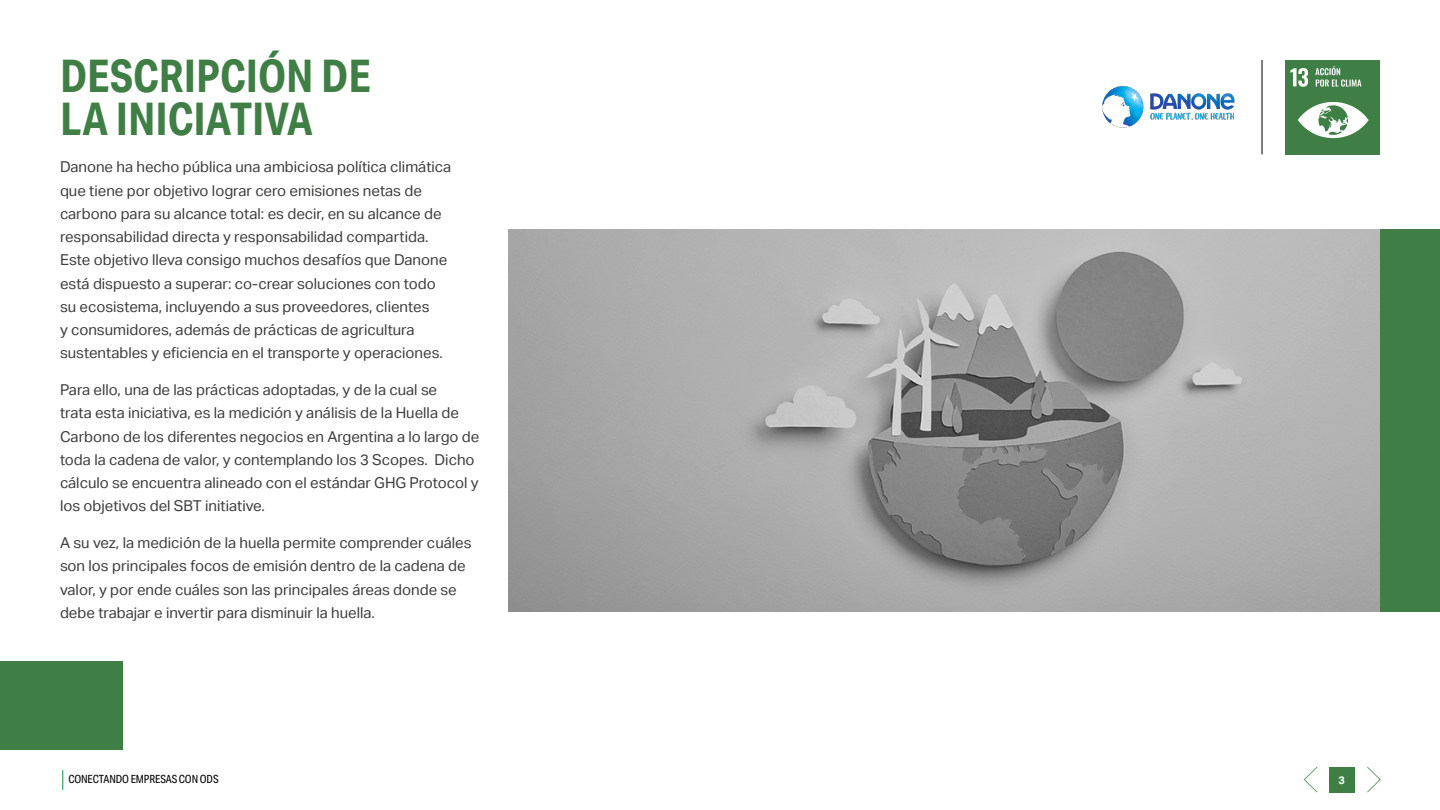
<style>
.page{position:relative;width:1440px;height:810px;background:#fff}
.page>*{position:absolute;margin:0;border:0;box-sizing:border-box;transform-origin:0 0}
.t1{font:700 45px/42.8px "Aktiv Grotesk Cd";color:#3f7e44}
.t2{font:15px/23.2px "Aktiv Grotesk";color:#3c3c3b}
.t3{font:11.25px "Aktiv Grotesk Cd";letter-spacing:-.01em;color:#000}
.t4{font:700 10.88px "Aktiv Grotesk";color:#fff}
</style>
<div class="page">
<svg style="left:62px;top:770px;width:1px;height:20px"></svg>
<div style="left:1329px;top:767px;width:25px;height:26px;background:#3f7e44"></div>
<img style="left:1285px;top:60px;width:95px;height:95px">
<hr style="left:1262px;top:60px;width:1px;height:94px;background:#000">
<svg style="left:1303px;top:766px;width:15px;height:27px"></svg>
<svg style="left:1367px;top:766px;width:14px;height:27px"></svg>
<img style="left:1102px;top:86px;width:132px;height:42px">
<img style="left:508px;top:229px;width:872px;height:383px">
<div style="left:0;top:661px;width:123px;height:89px;background:#3f7e44"></div>
<div style="left:1380px;top:229px;width:60px;height:383px;background:#3f7e44"></div>
<h1 class="t1" style="left:60px;top:54px;width:312px">DESCRIPCIÓN DE<br>LA INICIATIVA</h1>
<p class="t2" style="left:60px;top:155px;width:393px">Danone ha hecho pública una ambiciosa política climática que tiene por objetivo lograr cero emisiones netas de carbono para su alcance total: es decir, en su alcance de responsabilidad directa y responsabilidad compartida.<br>Este objetivo lleva consigo muchos desafíos que Danone está dispuesto a superar: co-crear soluciones con todo su ecosistema, incluyendo a sus proveedores, clientes<br>y consumidores, además de prácticas de agricultura sustentables y eficiencia en el transporte y operaciones.</p>
<p class="t2" style="left:60px;top:378px;width:421px">Para ello, una de las prácticas adoptadas, y de la cual se<br>trata esta iniciativa, es la medición y análisis de la Huella de Carbono de los diferentes negocios en Argentina a lo largo de toda la cadena de valor, y contemplando los 3 Scopes. Dicho cálculo se encuentra alineado con el estándar GHG Protocol y los objetivos del SBT initiative.</p>
<p class="t2" style="left:60px;top:531px;width:413px">A su vez, la medición de la huella permite comprender cuáles son los principales focos de emisión dentro de la cadena de valor, y por ende cuáles son las principales áreas donde se debe trabajar e invertir para disminuir la huella.</p>
<p class="t3" style="left:68px;top:773px;width:152px">CONECTANDO EMPRESAS CON ODS</p>
<p class="t4" style="left:1338px;top:774px;width:8px">3</p>
</div>
